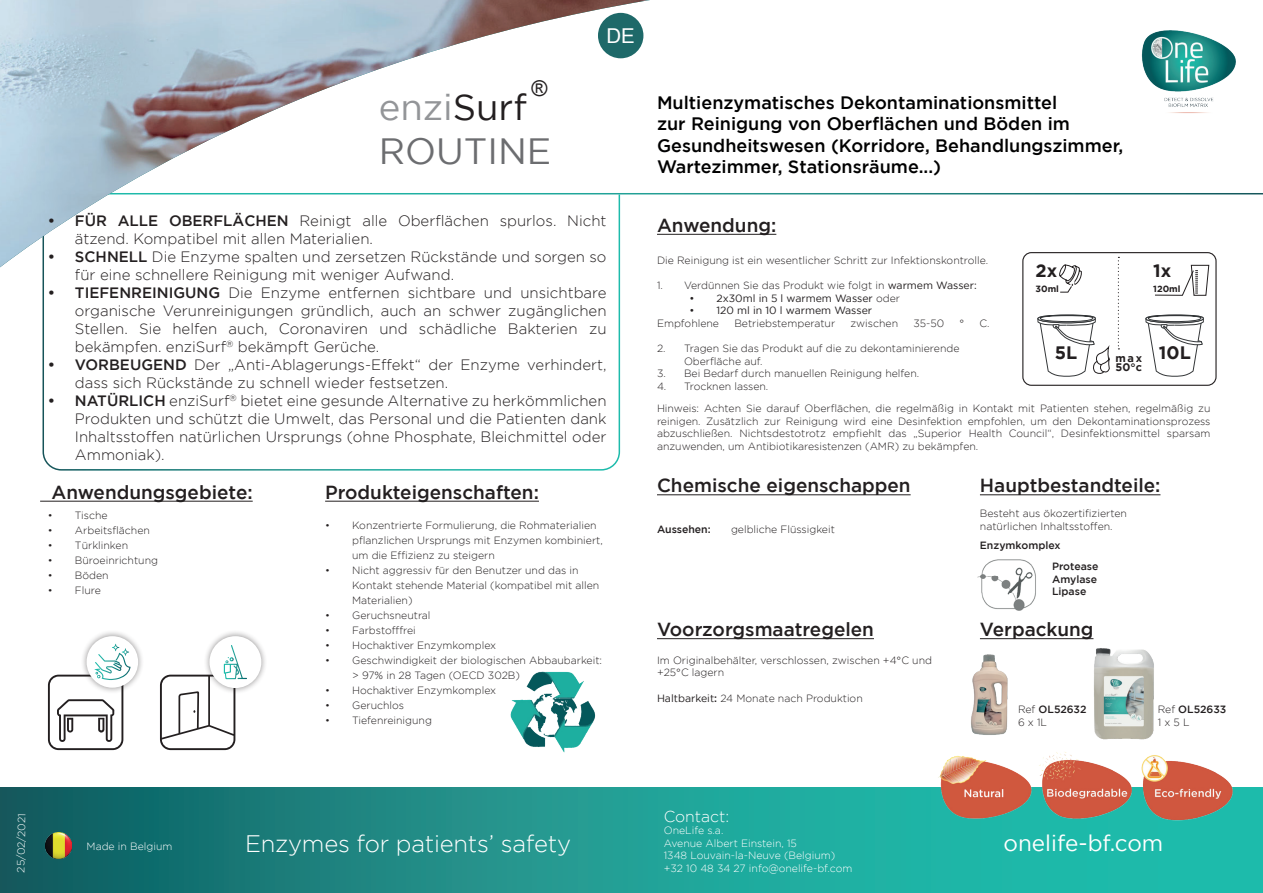
<style>
.page{position:relative;width:1263px;height:893px;background:#fff}
.page>*{position:absolute;margin:0;border:0;box-sizing:border-box;transform-origin:0 0}
.t1{font:36.45px/43.8px "Gotham";color:#6c6d70}
.t2{font:300 23.85px "Gotham";letter-spacing:-.01em;color:#fff}
.t3{font:22.5px "Gotham";color:#fff}
.t4{font:21.75px "Arial";color:#231f20}
.t5{font:20.55px "Arial";color:#fff}
.t6{font:500 18.9px "Gotham";color:#231f20}
.t7{font:500 18px/21.6px "Gotham";color:#000001}
.t8{font:700 18px "Gotham";color:#231f20}
.t9{font:300 15.75px "Gotham";color:#fff}
.t10{font:300 15px/18px "Gotham";color:#231f20}
.t11{font:700 10.95px/8.7px "Gotham";color:#231f20}
.t12{font:300 10.5px/12.6px "Gotham";color:#231f20}
.t13{font:300 10.5px/12.6px "Gotham";color:#fff}
.t14{font:10.5px "Gotham";color:#231f20}
.t15{font:500 10.5px/12.6px "Gotham";color:#231f20;text-align:justify}
.t16{font:700 9px "Gotham";color:#231f20}
.s1{color:#939598}
.s2{color:#231f20}
.s3{font-weight:500}
.s4{font-weight:400}
.s5{font-weight:300}
</style>
<div class="page">
<hr style="left:657px;top:638px;width:217px;height:1px;background:#231f20">
<svg style="left:42px;top:267px;width:579px;height:204px"></svg>
<hr style="left:40px;top:501px;width:213px;height:1px;background:#231f20">
<hr style="left:325px;top:501px;width:214px;height:1px;background:#231f20">
<hr style="left:657px;top:234px;width:119px;height:1px;background:#231f20">
<hr style="left:980px;top:495px;width:180px;height:1px;background:#231f20">
<hr style="left:657px;top:495px;width:254px;height:1px;background:#231f20">
<hr style="left:980px;top:638px;width:113px;height:1px;background:#231f20">
<img style="left:978px;top:559px;width:58px;height:51px">
<img style="left:0;top:0;width:650px;height:267px">
<svg style="left:0;top:787px;width:1263px;height:106px;background:#1c948d"></svg>
<img style="left:45px;top:833px;width:27px;height:26px">
<img style="left:1141px;top:30px;width:95px;height:83px">
<img style="left:933px;top:755px;width:103px;height:83px">
<img style="left:1034px;top:739px;width:101px;height:98px">
<img style="left:1135px;top:739px;width:103px;height:99px">
<img style="left:510px;top:672px;width:86px;height:81px">
<div style="left:598px;top:13px;width:45px;height:45px;background:#1e6969;border-radius:50%"></div>
<div style="left:80px;top:629px;width:65px;height:65px;background:#231f20;opacity:.5"></div>
<div style="left:87px;top:636px;width:51px;height:52px;background:#fff;border-radius:50%"></div>
<svg style="left:48px;top:644px;width:82px;height:106px"></svg>
<div style="left:203px;top:629px;width:65px;height:66px;background:#231f20;opacity:.5"></div>
<div style="left:209px;top:636px;width:52px;height:52px;background:#fff;border-radius:50%"></div>
<svg style="left:160px;top:645px;width:87px;height:105px"></svg>
<div style="left:1022px;top:252px;width:194px;height:134px;border:1px solid #231f20;border-radius:9px"></div>
<svg style="left:1145px;top:315px;width:59px;height:62px"></svg>
<svg style="left:1059px;top:265px;width:23px;height:27px"></svg>
<svg style="left:1037px;top:315px;width:73px;height:62px"></svg>
<svg style="left:1118px;top:257px;width:1px;height:92px"></svg>
<svg style="left:1155px;top:264px;width:54px;height:32px"></svg>
<img style="left:971px;top:654px;width:37px;height:81px">
<img style="left:1094px;top:648px;width:60px;height:91px">
<h3 class="t4" style="left:532px;top:74px;width:18px">®</h3>
<h1 class="t1" style="left:379px;top:85px;width:174px"><span class="s1">enzi</span><span class="s2">Surf<br></span>ROUTINE</h1>
<h3 class="t5" style="left:606px;top:22px;width:30px">DE</h3>
<h3 class="t10" style="left:75px;top:211px;width:533px;text-indent:-27px"><span class="s3">• FÜR ALLE OBERFLÄCHEN</span> Reinigt alle Oberflächen spurlos. Nicht ätzend. Kompatibel mit allen Materialien.</h3>
<h3 class="t10" style="left:75px;top:247px;width:533px;text-indent:-27px"><span class="s3">• SCHNELL</span> Die Enzyme spalten und zersetzen Rückstände und sorgen so für eine schnellere Reinigung mit weniger Aufwand.</h3>
<p class="t10" style="left:75px;top:283px;width:533px;text-align:justify;text-indent:-27px"><span class="s3">• TIEFENREINIGUNG</span> Die Enzyme entfernen sichtbare und unsichtbare organische Verunreinigungen gründlich, auch an schwer zugänglichen Stellen. Sie helfen auch, Coronaviren und schädliche Bakterien zu bekämpfen. enziSurf<sup>®</sup> bekämpft Gerüche.</p>
<h3 class="t10" style="left:75px;top:355px;width:533px;text-indent:-27px"><span class="s3">• VORBEUGEND</span> Der „Anti-Ablagerungs-Effekt“ der Enzyme verhindert, dass sich Rückstände zu schnell wieder festsetzen.</h3>
<h3 class="t10" style="left:75px;top:391px;width:533px;text-align:justify;text-indent:-27px"><span class="s3">• NATÜRLICH</span> enziSurf<sup>®</sup> bietet eine gesunde Alternative zu herkömmlichen Produkten und schützt die Umwelt, das Personal und die Patienten dank Inhaltsstoffen natürlichen Ursprungs (ohne Phosphate, Bleichmittel oder Ammoniak).</h3>
<h3 class="t6" style="left:51px;top:481px;width:203px">Anwendungsgebiete:</h3>
<p class="t12" style="left:48px;top:509px;width:61px">• Tische</p>
<p class="t12" style="left:48px;top:524px;width:104px">• Arbeitsflächen</p>
<p class="t12" style="left:48px;top:539px;width:82px">• Türklinken</p>
<p class="t12" style="left:48px;top:554px;width:112px">• Büroeinrichtung</p>
<p class="t12" style="left:48px;top:569px;width:62px">• Böden</p>
<p class="t12" style="left:48px;top:584px;width:55px">• Flure</p>
<h3 class="t6" style="left:325px;top:481px;width:215px">Produkteigenschaften:</h3>
<p class="t12" style="left:352px;top:517px;width:252px;line-height:15px;text-indent:-27px">• Konzentrierte Formulierung, die Rohmaterialien pflanzlichen Ursprungs mit Enzymen kombiniert, um die Effizienz zu steigern</p>
<p class="t12" style="left:352px;top:562px;width:249px;line-height:15px;text-indent:-27px">• Nicht aggressiv für den Benutzer und das in<br>Kontakt stehende Material (kompatibel mit allen<br>Materialien)</p>
<p class="t12" style="left:325px;top:609px;width:107px">• Geruchsneutral</p>
<p class="t12" style="left:325px;top:624px;width:92px">• Farbstofffrei</p>
<p class="t12" style="left:325px;top:639px;width:173px">• Hochaktiver Enzymkomplex</p>
<p class="t12" style="left:352px;top:652px;width:251px;line-height:15px;text-indent:-27px">• Geschwindigkeit der biologischen Abbaubarkeit: &gt; 97% in 28 Tagen (OECD 302B)</p>
<p class="t12" style="left:325px;top:684px;width:173px">• Hochaktiver Enzymkomplex</p>
<p class="t12" style="left:325px;top:699px;width:80px">• Geruchlos</p>
<p class="t12" style="left:325px;top:714px;width:108px">• Tiefenreinigung</p>
<h3 class="t7" style="left:657px;top:91px;width:468px">Multienzymatisches Dekontaminationsmittel<br>zur Reinigung von Oberflächen und Böden im Gesundheitswesen (Korridore, Behandlungszimmer, Wartezimmer, Stationsräume...)</h3>
<h3 class="t6" style="left:657px;top:214px;width:121px">Anwendung:</h3>
<p class="t12" style="left:657px;top:254px;width:333px">Die Reinigung ist ein wesentlicher Schritt zur Infektionskontrolle.</p>
<p class="t12" style="left:657px;top:279px;width:321px">1. Verdünnen Sie das Produkt wie folgt in <span class="s4">warmem Wasser:</span></p>
<p class="t14" style="left:689px;top:292px;width:212px">• 2x30ml in 5 l warmem Wasser <span class="s5">oder</span></p>
<p class="t14" style="left:689px;top:305px;width:184px">• 120 ml in 10 l warmem Wasser</p>
<p class="t12" style="left:657px;top:317px;width:64px">Empfohlene</p>
<p class="t12" style="left:734px;top:317px;width:102px">Betriebstemperatur</p>
<p class="t12" style="left:850px;top:317px;width:49px">zwischen</p>
<p class="t12" style="left:913px;top:317px;width:32px">35-50</p>
<p class="t12" style="left:959px;top:317px;width:6px">°</p>
<p class="t12" style="left:979px;top:317px;width:12px">C.</p>
<p class="t12" style="left:684px;top:342px;width:277px;text-indent:-27px">2. Tragen Sie das Produkt auf die zu dekontaminierende<br>Oberfläche auf.</p>
<p class="t12" style="left:657px;top:367px;width:264px">3. Bei Bedarf durch manuellen Reinigung helfen.</p>
<p class="t12" style="left:657px;top:380px;width:113px">4. Trocknen lassen.</p>
<h3 class="t8" style="left:1035px;top:260px;width:23px">2x</h3>
<p class="t16" style="left:1035px;top:284px;width:25px">30ml</p>
<h3 class="t8" style="left:1153px;top:260px;width:20px">1x</h3>
<p class="t16" style="left:1153px;top:283px;width:29px">120ml</p>
<h3 class="t8" style="left:1055px;top:342px;width:24px">5L</h3>
<h3 class="t8" style="left:1159px;top:342px;width:33px">10L</h3>
<p class="t11" style="left:1115px;top:353px;width:28px">max<br>50°c</p>
<p class="t12" style="left:657px;top:402px;width:555px;text-align:justify">Hinweis: Achten Sie darauf Oberflächen, die regelmäßig in Kontakt mit Patienten stehen, regelmäßig zu reinigen. Zusätzlich zur Reinigung wird eine Desinfektion empfohlen, um den Dekontaminationsprozess abzuschließen. Nichtsdestotrotz empfiehlt das „Superior Health Council“, Desinfektionsmittel sparsam anzuwenden, um Antibiotikaresistenzen (AMR) zu bekämpfen.</p>
<h3 class="t6" style="left:657px;top:475px;width:255px">Chemische eigenschappen</h3>
<p class="t15" style="left:657px;top:522px;width:55px">Aussehen:</p>
<p class="t12" style="left:731px;top:523px;width:105px">gelbliche Flüssigkeit</p>
<h3 class="t6" style="left:657px;top:619px;width:218px">Voorzorgsmaatregelen</h3>
<p class="t12" style="left:657px;top:654px;width:277px">Im Originalbehälter, verschlossen, zwischen +4°C und +25°C lagern</p>
<p class="t12" style="left:657px;top:691px;width:207px"><span class="s4">Haltbarkeit</span><span class="s3">:</span> 24 Monate nach Produktion</p>
<h3 class="t6" style="left:980px;top:475px;width:182px">Hauptbestandteile:</h3>
<p class="t12" style="left:980px;top:507px;width:149px">Besteht aus ökozertifizierten natürlichen Inhaltsstoffen.</p>
<p class="t15" style="left:980px;top:539px;width:82px">Enzymkomplex</p>
<p class="t15" style="left:1052px;top:560px;width:48px">Protease Amylase Lipase</p>
<h3 class="t6" style="left:980px;top:619px;width:115px">Verpackung</h3>
<p class="t12" style="left:1018px;top:703px;width:70px">Ref <span class="s3">OL52632<br></span>6 x 1L</p>
<p class="t12" style="left:1158px;top:703px;width:70px">Ref <span class="s3">OL52633<br></span>1 x 5 L</p>
<p class="t13" style="left:14px;top:872px;width:61px;rotate:-89deg">25/02/2021</p>
<p class="t13" style="left:87px;top:840px;width:87px">Made in Belgium</p>
<h2 class="t2" style="left:245px;top:831px;width:327px">Enzymes for patients’ safety</h2>
<h3 class="t9" style="left:664px;top:807px;width:67px">Contact:</h3>
<p class="t13" style="left:664px;top:824px;width:190px">OneLife s.a.<br>Avenue Albert Einstein, 15<br>1348 Louvain-la-Neuve (Belgium) +32 10 48 34 27 info@onelife-bf.com</p>
<h3 class="t3" style="left:1003px;top:831px;width:161px">onelife-bf.com</h3>
</div>
